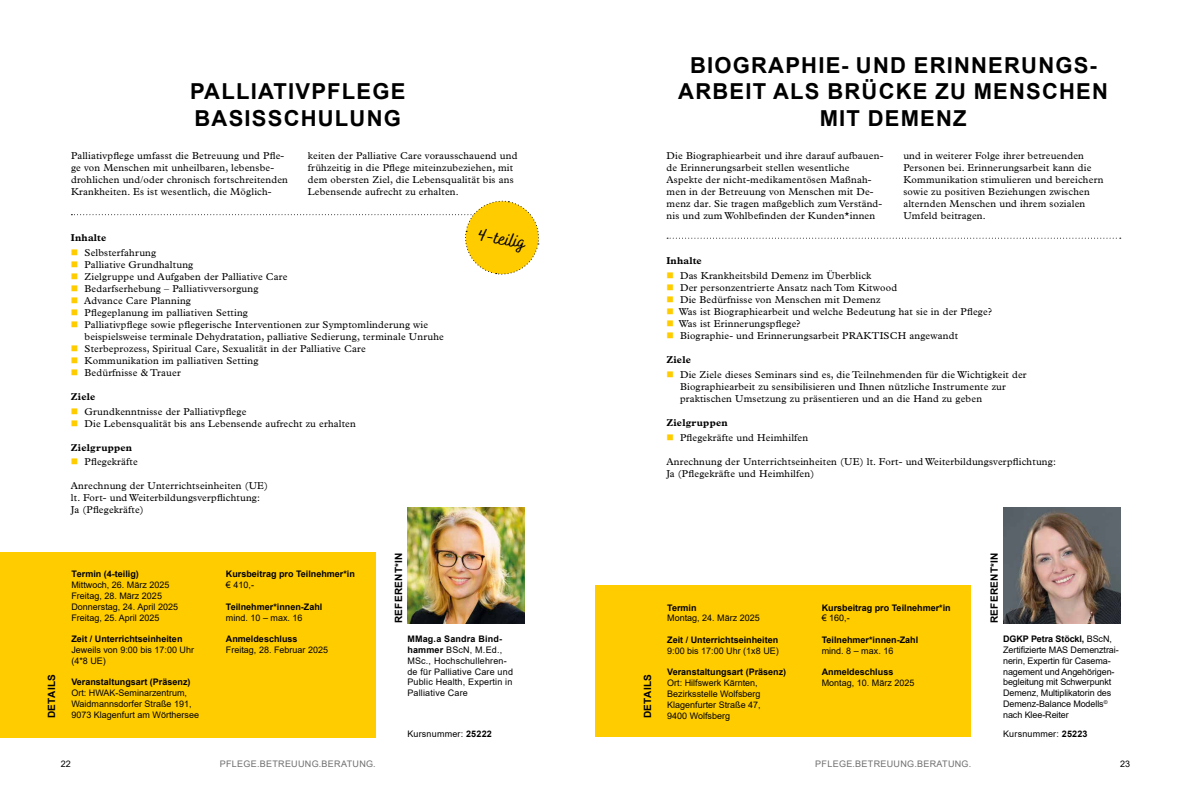
<style>
.page{position:relative;width:1191px;height:794px;background:#fff}
.page>*{position:absolute;margin:0;border:0;box-sizing:border-box;transform-origin:0 0}
.t1{font:700 22px/26.4px "Arial";letter-spacing:.055em;color:#000;text-align:center}
.t2{font:500 18px "Bakerie Smooth Wide";color:#000}
.t3{font:10px/12px "Plantin MT Pro";letter-spacing:.02em;color:#000}
.t4{font:700 10px "Plantin MT Pro";letter-spacing:.02em;color:#000}
.t5{font:700 10px "Arial";letter-spacing:.035em;color:#000}
.t6{font:9px/10.8px "Arial";color:#000}
.t7{font:700 9px "Arial";color:#000}
.t8{font:9px/10.8px "Arial";letter-spacing:.02em;color:#000}
.t9{font:9px "Arial";letter-spacing:.035em;color:#706f6f}
.s1{color:#fc0}
.s2{font-weight:700}
</style>
<div class="page">
<svg style="left:667px;top:238px;width:453px;height:1px"></svg>
<div style="left:595px;top:585px;width:376px;height:152px;background:#fc0"></div>
<img style="left:407px;top:507px;width:117px;height:116px">
<div style="left:0;top:552px;width:375px;height:185px;background:#fc0"></div>
<svg style="left:71px;top:200px;width:469px;height:75px"></svg>
<img style="left:1003px;top:507px;width:117px;height:116px">
<h1 class="t1" style="left:190px;top:78px;width:217px;text-align:left">PALLIATIVPFLEGE<br>BASISSCHULUNG</h1>
<p class="t3" style="left:71px;top:149px;width:218px">Palliativpflege umfasst die Betreuung und Pfle&shy;ge von Menschen mit unheilbaren, lebensbe&shy;drohlichen und/oder chronisch fortschreitenden Krankheiten. Es ist wesentlich, die Möglich-</p>
<p class="t3" style="left:308px;top:149px;width:211px">keiten der Palliative Care vorausschauend und frühzeitig in die Pflege miteinzubeziehen, mit dem obersten Ziel, die Lebensqualität bis ans Lebensende aufrecht zu erhalten.</p>
<h2 class="t2" style="left:480px;top:223px;width:49px;rotate:10deg">4-teilig</h2>
<p class="t4" style="left:71px;top:231px;width:37px">Inhalte</p>
<p class="t3" style="left:71px;top:246px;width:87px"><span class="s1">■</span> Selbsterfahrung</p>
<p class="t3" style="left:71px;top:258px;width:124px"><span class="s1">■</span> Palliative Grundhaltung</p>
<p class="t3" style="left:71px;top:270px;width:218px"><span class="s1">■</span> Zielgruppe und Aufgaben der Palliative Care</p>
<p class="t3" style="left:71px;top:282px;width:189px"><span class="s1">■</span> Bedarfserhebung – Palliativversorgung</p>
<p class="t3" style="left:71px;top:294px;width:122px"><span class="s1">■</span> Advance Care Planning</p>
<p class="t3" style="left:71px;top:306px;width:178px"><span class="s1">■</span> Pflegeplanung im palliativen Setting</p>
<p class="t3" style="left:84px;top:318px;width:361px;text-indent:-14px"><span class="s1">■</span> Palliativpflege sowie pflegerische Interventionen zur Symptomlinderung wie beispielsweise terminale Dehydratation, palliative Sedierung, terminale Unruhe</p>
<p class="t3" style="left:71px;top:342px;width:296px"><span class="s1">■</span> Sterbeprozess, Spiritual Care, Sexualität in der Palliative Care</p>
<p class="t3" style="left:71px;top:354px;width:189px"><span class="s1">■</span> Kommunikation im palliativen Setting</p>
<p class="t3" style="left:71px;top:366px;width:111px"><span class="s1">■</span> Bedürfnisse &amp; Trauer</p>
<p class="t4" style="left:71px;top:390px;width:26px">Ziele</p>
<p class="t3" style="left:71px;top:405px;width:177px"><span class="s1">■</span> Grundkenntnisse der Palliativpflege</p>
<p class="t3" style="left:71px;top:417px;width:286px"><span class="s1">■</span> Die Lebensqualität bis ans Lebensende aufrecht zu erhalten</p>
<p class="t4" style="left:71px;top:441px;width:63px">Zielgruppen</p>
<p class="t3" style="left:71px;top:456px;width:68px"><span class="s1">■</span> Pflegekräfte</p>
<p class="t3" style="left:71px;top:480px;width:199px">Anrechnung der Unterrichtseinheiten (UE) lt. Fort- und Weiterbildungsverpflichtung:<br>Ja (Pflegekräfte)</p>
<p class="t5" style="left:45px;top:718px;width:45px;rotate:-90deg">DETAILS</p>
<p class="t7" style="left:71px;top:568px;width:69px">Termin (4-teilig)</p>
<p class="t6" style="left:71px;top:579px;width:108px">Mittwoch, 26. März 2025<br>Freitag, 28. März 2025<br>Donnerstag, 24. April 2025<br>Freitag, 25. April 2025</p>
<p class="t7" style="left:71px;top:632px;width:113px">Zeit / Unterrichtseinheiten</p>
<p class="t6" style="left:71px;top:644px;width:124px">Jeweils von 9:00 bis 17:00 Uhr (4*8 UE)</p>
<p class="t7" style="left:71px;top:676px;width:121px">Veranstaltungsart (Präsenz)</p>
<p class="t6" style="left:71px;top:687px;width:129px">Ort: HWAK-Seminarzentrum,<br>Waidmannsdorfer Straße 191,<br>9073 Klagenfurt am Wörthersee</p>
<p class="t7" style="left:226px;top:568px;width:130px">Kursbeitrag pro Teilnehmer*in</p>
<p class="t6" style="left:226px;top:579px;width:30px">€ 410,-</p>
<p class="t7" style="left:226px;top:600px;width:98px">Teilnehmer*innen-Zahl</p>
<p class="t6" style="left:226px;top:612px;width:78px">mind. 10 – max. 16</p>
<p class="t7" style="left:226px;top:632px;width:73px">Anmeldeschluss</p>
<p class="t6" style="left:226px;top:644px;width:104px">Freitag, 28. Februar 2025</p>
<p class="t5" style="left:391px;top:623px;width:72px;rotate:-90deg">REFERENT*IN</p>
<p class="t8" style="left:407px;top:633px;width:107px"><span class="s2">MMag.a Sandra Bind&shy;hammer</span> BScN, M.Ed.,<br>MSc., Hochschullehren&shy;de für Palliative Care und<br>Public Health, Expertin in<br>Palliative Care</p>
<p class="t8" style="left:407px;top:728px;width:86px">Kursnummer: <span class="s2">25222</span></p>
<h1 class="t1" style="left:678px;top:52px;width:431px">BIOGRAPHIE- UND ERINNERUNGS-<br>ARBEIT ALS BRÜCKE ZU MENSCHEN<br>MIT DEMENZ</h1>
<p class="t3" style="left:666px;top:149px;width:218px">Die Biographiearbeit und ihre darauf aufbauen&shy;de Erinnerungsarbeit stellen wesentliche Aspekte der nicht-medikamentösen Maßnah&shy;men in der Betreuung von Menschen mit De&shy;menz dar. Sie tragen maßgeblich zum Verständ&shy;nis und zum Wohlbefinden der Kunden*innen</p>
<p class="t3" style="left:903px;top:149px;width:202px">und in weiterer Folge ihrer betreuenden Personen bei. Erinnerungsarbeit kann die Kommunikation stimulieren und bereichern sowie zu positiven Beziehungen zwischen alternden Menschen und ihrem sozialen Umfeld beitragen.</p>
<p class="t4" style="left:666px;top:255px;width:37px">Inhalte</p>
<p class="t3" style="left:666px;top:270px;width:206px"><span class="s1">■</span> Das Krankheitsbild Demenz im Überblick</p>
<p class="t3" style="left:666px;top:282px;width:232px"><span class="s1">■</span> Der personzentrierte Ansatz nach Tom Kitwood</p>
<p class="t3" style="left:666px;top:294px;width:215px"><span class="s1">■</span> Die Bedürfnisse von Menschen mit Demenz</p>
<p class="t3" style="left:666px;top:306px;width:327px"><span class="s1">■</span> Was ist Biographiearbeit und welche Bedeutung hat sie in der Pflege?</p>
<p class="t3" style="left:666px;top:318px;width:136px"><span class="s1">■</span> Was ist Erinnerungspflege?</p>
<p class="t3" style="left:666px;top:330px;width:293px"><span class="s1">■</span> Biographie- und Erinnerungsarbeit PRAKTISCH angewandt</p>
<p class="t4" style="left:666px;top:354px;width:26px">Ziele</p>
<p class="t3" style="left:680px;top:369px;width:348px;text-indent:-14px"><span class="s1">■</span> Die Ziele dieses Seminars sind es, die Teilnehmenden für die Wichtigkeit der<br>Biographiearbeit zu sensibilisieren und Ihnen nützliche Instrumente zur praktischen Umsetzung zu präsentieren und an die Hand zu geben</p>
<p class="t4" style="left:666px;top:417px;width:63px">Zielgruppen</p>
<p class="t3" style="left:666px;top:431px;width:143px"><span class="s1">■</span> Pflegekräfte und Heimhilfen</p>
<p class="t3" style="left:666px;top:455px;width:391px">Anrechnung der Unterrichtseinheiten (UE) lt. Fort- und Weiterbildungsverpflichtung:<br>Ja (Pflegekräfte und Heimhilfen)</p>
<p class="t5" style="left:640px;top:718px;width:45px;rotate:-90deg">DETAILS</p>
<p class="t7" style="left:667px;top:601px;width:31px">Termin</p>
<p class="t6" style="left:667px;top:613px;width:94px">Montag, 24. März 2025</p>
<p class="t7" style="left:667px;top:633px;width:113px">Zeit / Unterrichtseinheiten</p>
<p class="t6" style="left:667px;top:645px;width:113px">9:00 bis 17:00 Uhr (1x8 UE)</p>
<p class="t7" style="left:667px;top:666px;width:121px">Veranstaltungsart (Präsenz)</p>
<p class="t6" style="left:667px;top:677px;width:95px">Ort: Hilfswerk Kärnten,<br>Bezirksstelle Wolfsberg<br>Klagenfurter Straße 47,<br>9400 Wolfsberg</p>
<p class="t7" style="left:821px;top:601px;width:130px">Kursbeitrag pro Teilnehmer*in</p>
<p class="t6" style="left:821px;top:613px;width:30px">€ 160,-</p>
<p class="t7" style="left:821px;top:633px;width:98px">Teilnehmer*innen-Zahl</p>
<p class="t6" style="left:821px;top:645px;width:73px">mind. 8 – max. 16</p>
<p class="t7" style="left:821px;top:666px;width:73px">Anmeldeschluss</p>
<p class="t6" style="left:821px;top:677px;width:94px">Montag, 10. März 2025</p>
<p class="t5" style="left:987px;top:623px;width:72px;rotate:-90deg">REFERENT*IN</p>
<p class="t6" style="left:1003px;top:633px;width:117px"><span class="s2">DGKP Petra Stöckl,</span> BScN,<br>Zertifizierte MAS Demenztrai&shy;nerin, Expertin für Casema&shy;nagement und Angehörigen&shy;begleitung mit Schwerpunkt<br>Demenz, Multiplikatorin des<br>Demenz-Balance Modells<sup>© </sup>nach Klee-Reiter</p>
<p class="t8" style="left:1003px;top:728px;width:86px">Kursnummer: <span class="s2">25223</span></p>
<p class="t6" style="left:61px;top:758px;width:12px">22</p>
<p class="t9" style="left:220px;top:757px;width:157px">PFLEGE.BETREUUNG.BERATUNG.</p>
<p class="t9" style="left:815px;top:757px;width:157px">PFLEGE.BETREUUNG.BERATUNG.</p>
<p class="t6" style="left:1120px;top:758px;width:12px">23</p>
</div>
